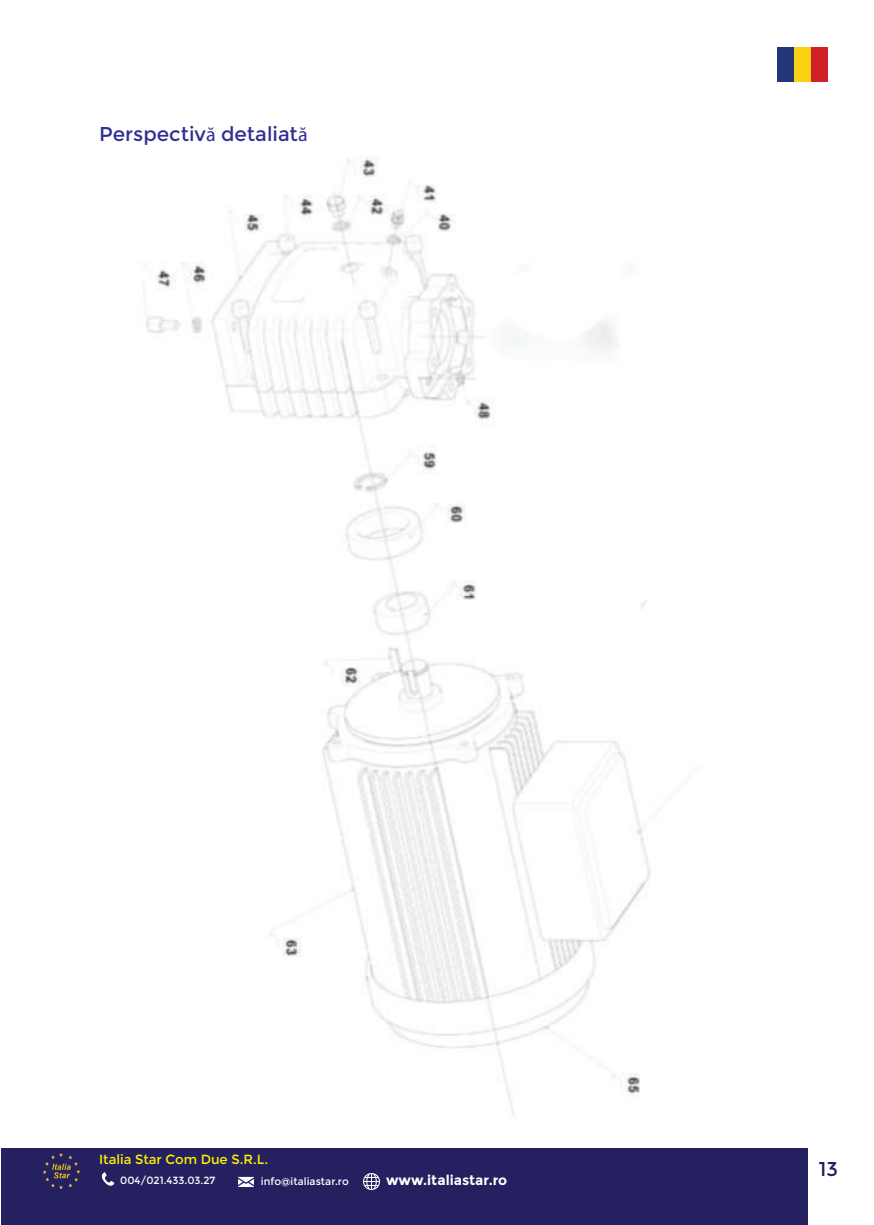
<style>
.page{position:relative;width:874px;height:1225px;background:#fff}
.page>*{position:absolute;margin:0;border:0;box-sizing:border-box;transform-origin:0 0}
.t1{font:20px "Montserrat";color:#2e3092}
.t2{font:20px "Montserrat";color:#252161}
.t3{font:700 13.8px "Montserrat";color:#fff}
.t4{font:13.2px "Montserrat";color:#fff101}
.t5{font:10.4px "Montserrat";color:#fff}
.s1{font-family:"Myriad Pro"}
</style>
<div class="page">
<div style="left:1px;top:1149px;width:806px;height:76px;background:#252161"></div>
<img style="left:44px;top:1153px;width:36px;height:35px">
<svg style="left:101px;top:1172px;width:13px;height:13px"></svg>
<img style="left:238px;top:1176px;width:16px;height:11px">
<img style="left:363px;top:1173px;width:16px;height:16px">
<img style="left:777px;top:48px;width:50px;height:33px">
<img style="left:143px;top:156px;width:508px;height:960px">
<h1 class="t1" style="left:99px;top:122px;width:210px">Perspectiv<span class="s1">ă</span> detaliat<span class="s1">ă</span></h1>
<p class="t4" style="left:99px;top:1152px;width:170px">Italia Star Com Due S.R.L.</p>
<p class="t5" style="left:120px;top:1174px;width:97px">004/021.433.03.27</p>
<p class="t5" style="left:261px;top:1175px;width:89px">info@italiastar.ro</p>
<h2 class="t3" style="left:386px;top:1171px;width:123px">www.italiastar.ro</h2>
<h1 class="t2" style="left:818px;top:1157px;width:21px">13</h1>
</div>
